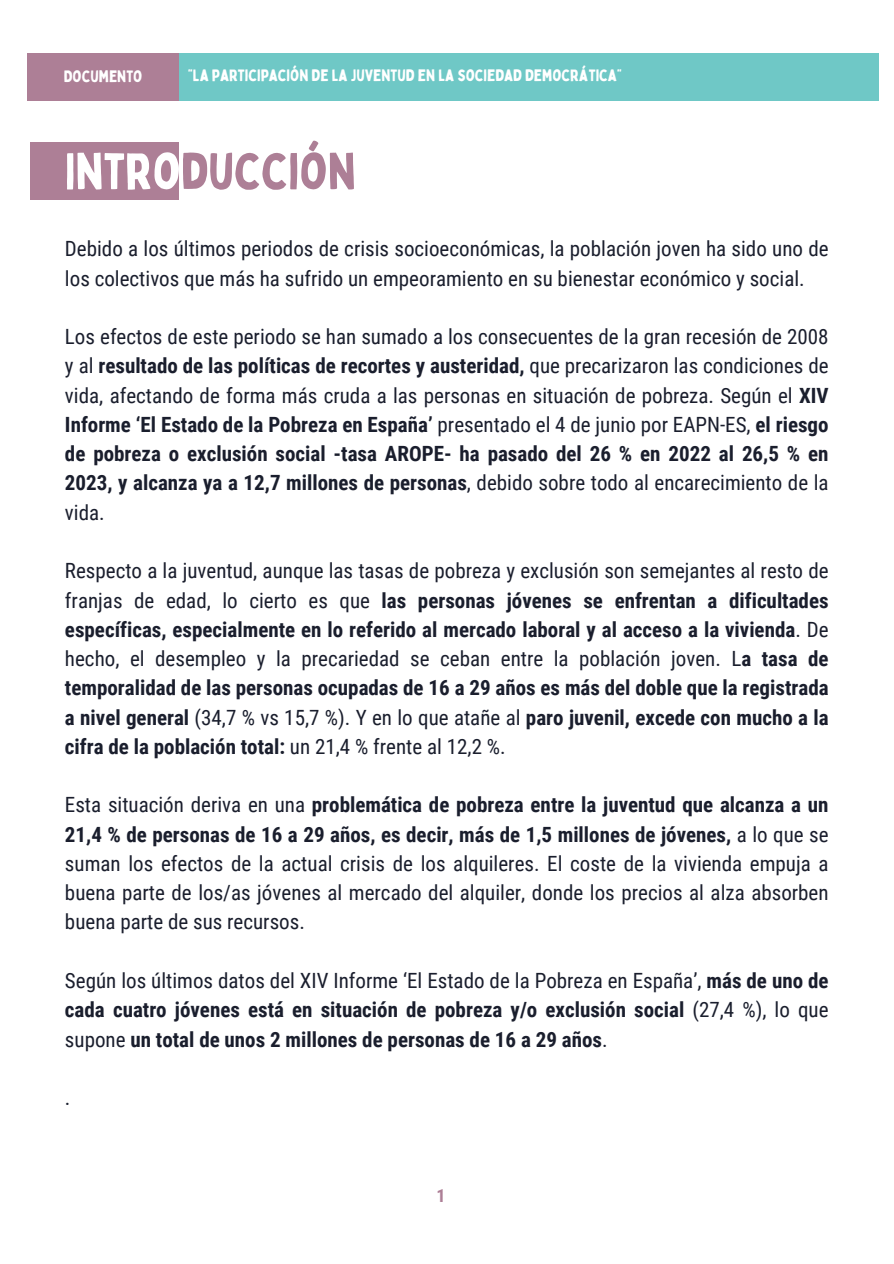
<style>
.page{position:relative;width:894px;height:1264px;background:#fff}
.page>*{position:absolute;margin:0;border:0;box-sizing:border-box;transform-origin:0 0}
.t1{font:50.25px "Bobby Jones";color:#ad7f96}
.t2{font:21px/29.2px "Roboto Condensed";color:#1a1e2d;text-align:justify}
.t3{font:700 21px/29.2px "Roboto Condensed";color:#1a1e2d;text-align:justify}
.t4{font:700 18px "Roboto Condensed";color:#ad7f96}
.t5{font:16.2px "Bobby Jones";color:#fff}
.s1{color:#fff}
.s2{font-weight:700}
.s3{font-weight:400}
</style>
<div class="page">
<div style="left:149px;top:53px;width:728px;height:48px;background:#6fc8c6"></div>
<div style="left:28px;top:53px;width:151px;height:48px;background:#ad7f96"></div>
<div style="left:31px;top:142px;width:148px;height:58px;background:#ad7f96"></div>
<p class="t5" style="left:64px;top:66px;width:80px">DOCUMENTO</p>
<p class="t5" style="left:188px;top:66px;width:435px">“LA PARTICIPACIÓN DE LA JUVENTUD EN LA SOCIEDAD DEMOCRÁTICA”</p>
<h1 class="t1" style="left:65px;top:140px;width:292px"><span class="s1">INTRO</span>DUCCIÓN</h1>
<h2 class="t2" style="left:65px;top:234px;width:764px">Debido a los últimos periodos de crisis socioeconómicas, la población joven ha sido uno de los colectivos que más ha sufrido un empeoramiento en su bienestar económico y social.</h2>
<h2 class="t2" style="left:65px;top:322px;width:765px">Los efectos de este periodo se han sumado a los consecuentes de la gran recesión de 2008 y al <span class="s2">resultado de las políticas de recortes y austeridad,</span> que precarizaron las condiciones de vida, afectando de forma más cruda a las personas en situación de pobreza. Según el <span class="s2">XIV Informe ‘El Estado de la Pobreza en España’</span> presentado el 4 de junio por EAPN-ES, <span class="s2">el riesgo de pobreza o exclusión social -tasa AROPE- ha pasado del 26 % en 2022 al 26,5 % en 2023, y alcanza ya a 12,7 millones de personas</span>, debido sobre todo al encarecimiento de la vida.</h2>
<h2 class="t3" style="left:65px;top:556px;width:765px"><span class="s3">Respecto a la juventud, aunque las tasas de pobreza y exclusión son semejantes al resto de franjas de edad, lo cierto es que</span> las personas jóvenes se enfrentan a dificultades específicas, especialmente en lo referido al mercado laboral y al acceso a la vivienda<span class="s3">. De hecho, el desempleo y la precariedad se ceban entre la población joven. L</span>a tasa de temporalidad de las personas ocupadas de 16 a 29 años es más del doble que la registrada a nivel general <span class="s3">(34,7 % vs 15,7 %). Y en lo que atañe al</span> paro juvenil, excede con mucho a la cifra de la población total: <span class="s3">un 21,4 % frente al 12,2 %.</span></h2>
<h2 class="t2" style="left:65px;top:790px;width:765px">Esta situación deriva en una <span class="s2">problemática de pobreza entre la juventud que alcanza a un 21,4 % de personas de 16 a 29 años, es decir, más de 1,5 millones de jóvenes,</span> a lo que se suman los efectos de la actual crisis de los alquileres. El coste de la vivienda empuja a buena parte de los/as jóvenes al mercado del alquiler, donde los precios al alza absorben buena parte de sus recursos.</h2>
<h2 class="t3" style="left:65px;top:966px;width:765px"><span class="s3">Según los últimos datos del XIV Informe ‘El Estado de la Pobreza en España’,</span> más de uno de cada cuatro jóvenes está en situación de pobreza y/o exclusión social <span class="s3">(27,4 %), lo que supone</span> un total de unos 2 millones de personas de 16 a 29 años<span class="s3">.</span></h2>
<h2 class="t2" style="left:65px;top:1083px;width:7px">.</h2>
<p class="t4" style="left:436px;top:1185px;width:11px">1</p>
</div>
